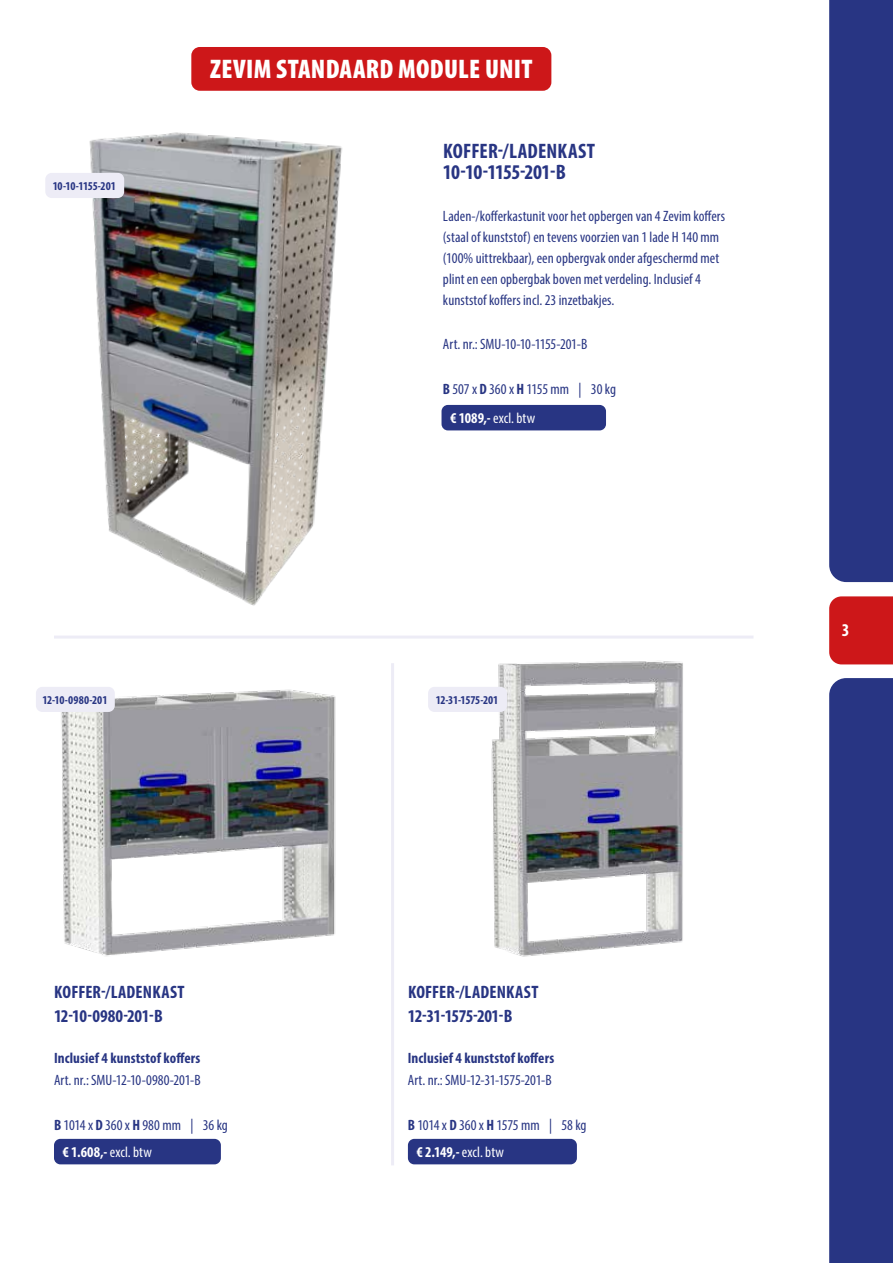
<style>
.page{position:relative;width:893px;height:1263px;background:#fff}
.page>*{position:absolute;margin:0;border:0;box-sizing:border-box;transform-origin:0 0}
.t1{font:900 condensed 27px "Myriad Pro";letter-spacing:.01em;color:#fff}
.t2{font:700 condensed 21px/21px "Myriad Pro";letter-spacing:.005em;color:#283583}
.t3{font:700 condensed 18px/24px "Myriad Pro";letter-spacing:.005em;color:#283583}
.t4{font:700 condensed 18px "Myriad Pro";color:#fff}
.t5{font:condensed 15px/21px "Myriad Pro";letter-spacing:.005em;color:#283583}
.t6{font:700 condensed 15px "Myriad Pro";letter-spacing:.01em;color:#283583}
.t7{font:700 condensed 15px "Myriad Pro";color:#fff}
.t8{font:condensed 15px "Myriad Pro";letter-spacing:.01em;color:#fff}
.t9{font:700 condensed 12px "Myriad Pro";letter-spacing:-.015em;color:#283583}
.s1{font-weight:700}
.s2{font-weight:400}
</style>
<div class="page">
<div style="left:829px;top:0;width:64px;height:582px;background:#283583"></div>
<div style="left:829px;top:596px;width:64px;height:68px;background:#cd1719"></div>
<div style="left:829px;top:678px;width:64px;height:585px;background:#283583"></div>
<img style="left:89px;top:132px;width:253px;height:474px">
<hr style="left:54px;top:635px;width:699px;height:3px;background:#edecf6">
<div style="left:191px;top:47px;width:360px;height:44px;background:#cd1719;border-radius:9px"></div>
<img style="left:61px;top:689px;width:275px;height:267px">
<img style="left:491px;top:661px;width:192px;height:296px">
<hr style="left:391px;top:663px;width:3px;height:502px;background:#edecf6">
<div style="left:36px;top:687px;width:79px;height:25px;background:#edecf6;border-radius:6px"></div>
<div style="left:428px;top:687px;width:79px;height:25px;background:#edecf6;border-radius:6px"></div>
<div style="left:45px;top:173px;width:79px;height:25px;background:#edecf6;border-radius:6px"></div>
<div style="left:54px;top:1139px;width:167px;height:25px;background:#283583;border-radius:6px"></div>
<div style="left:408px;top:1139px;width:169px;height:25px;background:#283583;border-radius:6px"></div>
<div style="left:441px;top:405px;width:165px;height:25px;background:#283583;border-radius:6px"></div>
<p class="t9" style="left:53px;top:178px;width:65px">10-10-1155-201</p>
<h1 class="t1" style="left:210px;top:52px;width:324px">ZEVIM STANDAARD MODULE UNIT</h1>
<h2 class="t2" style="left:443px;top:140px;width:154px">KOFFER-/LADENKAST<br>10-10-1155-201-B</h2>
<p class="t5" style="left:443px;top:206px;width:284px">Laden-/kofferkastunit voor het opbergen van 4 Zevim koffers (staal of kunststof) en tevens voorzien van 1 lade H 140 mm (100% uittrekbaar), een opbergvak onder afgeschermd met plint en een opbergbak boven met verdeling. Inclusief 4 kunststof koffers incl. 23 inzetbakjes.</p>
<p class="t5" style="left:443px;top:333px;width:146px">Art. nr.: SMU-10-10-1155-201-B</p>
<p class="t5" style="left:443px;top:378px;width:175px"><span class="s1">B</span> 507 x <span class="s1">D</span> 360 x <span class="s1">H</span> 1155 mm | 30 kg</p>
<p class="t8" style="left:450px;top:409px;width:87px"><span class="s1">€ 1089,-</span> excl. btw</p>
<p class="t9" style="left:42px;top:692px;width:67px">12-10-0980-201</p>
<p class="t9" style="left:436px;top:692px;width:64px">12-31-1575-201</p>
<p class="t3" style="left:54px;top:980px;width:132px">KOFFER-/LADENKAST<br>12-10-0980-201-B</p>
<p class="t6" style="left:54px;top:1048px;width:148px">Inclusief 4 kunststof koffers</p>
<p class="t5" style="left:54px;top:1070px;width:148px">Art. nr.: SMU-12-10-0980-201-B</p>
<p class="t5" style="left:54px;top:1115px;width:175px"><span class="s1">B</span> 1014 x <span class="s1">D</span> 360 x <span class="s1">H</span> 980 mm | 36 kg</p>
<p class="t3" style="left:408px;top:980px;width:132px">KOFFER-/LADENKAST<br>12-31-1575-201-B</p>
<p class="t6" style="left:408px;top:1048px;width:148px">Inclusief 4 kunststof koffers</p>
<p class="t5" style="left:408px;top:1070px;width:145px">Art. nr.: SMU-12-31-1575-201-B</p>
<p class="t5" style="left:408px;top:1115px;width:180px"><span class="s1">B</span> 1014 x <span class="s1">D</span> 360 x <span class="s1">H</span> 1575 mm | 58 kg</p>
<p class="t7" style="left:63px;top:1143px;width:91px">€ 1.608,- <span class="s2">excl. btw</span></p>
<p class="t7" style="left:416px;top:1143px;width:89px">€ 2.149,- <span class="s2">excl. btw</span></p>
<p class="t4" style="left:842px;top:618px;width:9px">3</p>
</div>
